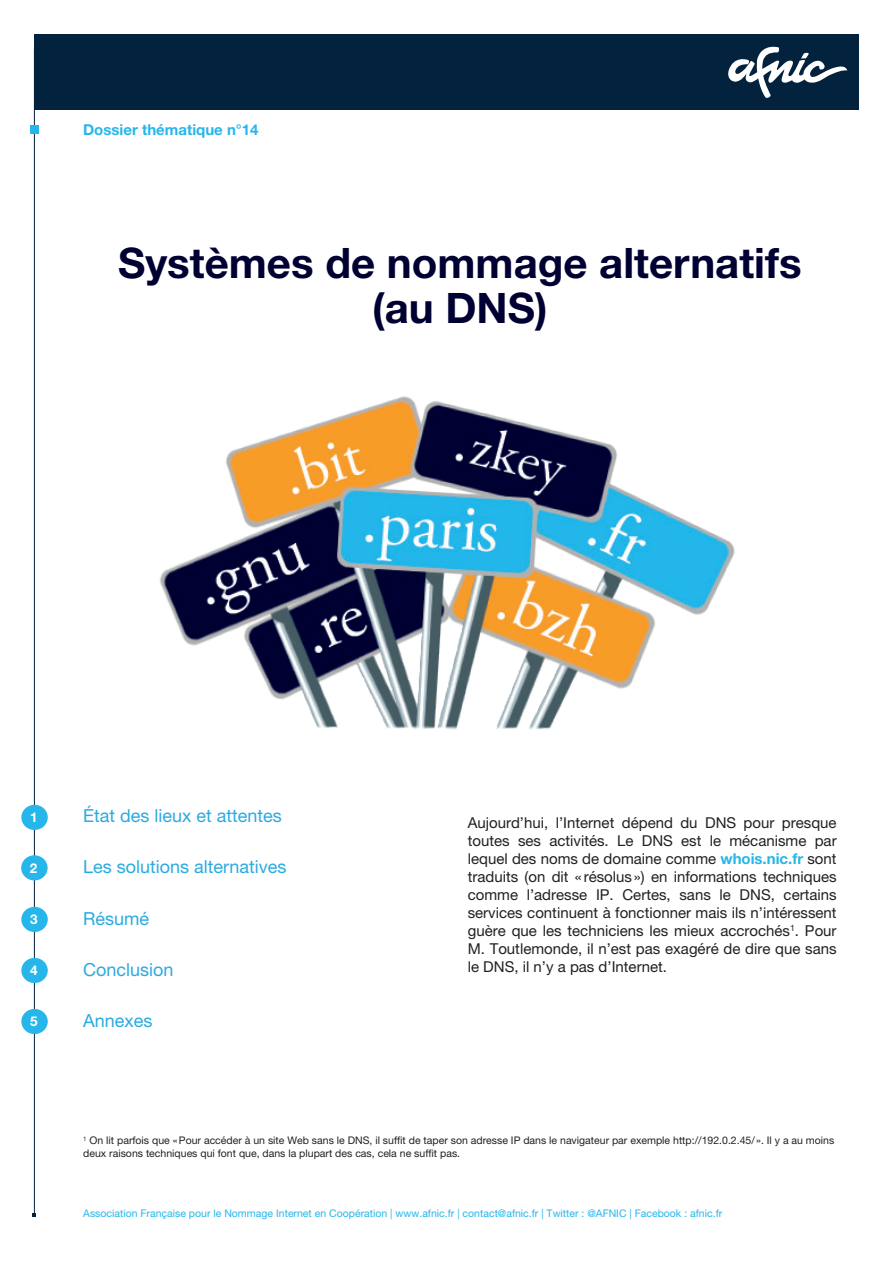
<style>
.page{position:relative;width:893px;height:1263px;background:#fff}
.page>*{position:absolute;margin:0;border:0;box-sizing:border-box;transform-origin:0 0}
.t1{font:700 42px/44.7px "Helvetica Neue LT Std";color:#000032;text-align:center}
.t2{font:18px "Helvetica Neue LT Std";color:#2baae1}
.c_corps{font:15px/18px "Helvetica Neue LT Std";color:#231f20;text-align:justify}
.t3{font:700 15px "Helvetica Neue LT Std";color:#26b6ea}
.t4{font:700 13.5px "Helvetica Neue LT Std";color:#fff}
.c_corps-2{font:10.5px/12.6px "Helvetica Neue LT Std";color:#231f20}
.c_4normal{font:10.5px "Helvetica Neue LT Std";color:#26b6ea}
.s1{font-weight:700;color:#26b6ea}
</style>
<div class="page">
<hr style="left:34px;top:49px;width:1px;height:1166px;background:#03223d">
<div style="left:34px;top:34px;width:825px;height:75px;background:#03223d"></div>
<svg style="left:728px;top:46px;width:119px;height:52px"></svg>
<div style="left:30px;top:125px;width:8px;height:8px;background:#26b6ea"></div>
<div style="left:21px;top:805px;width:27px;height:25px;background:#26b6ea;border-radius:50%"></div>
<div style="left:21px;top:855px;width:27px;height:25px;background:#26b6ea;border-radius:50%"></div>
<div style="left:21px;top:907px;width:27px;height:25px;background:#26b6ea;border-radius:50%"></div>
<div style="left:21px;top:958px;width:27px;height:25px;background:#26b6ea;border-radius:50%"></div>
<div style="left:21px;top:1009px;width:27px;height:25px;background:#26b6ea;border-radius:50%"></div>
<img style="left:160px;top:396px;width:575px;height:333px">
<p class="t3" style="left:83px;top:120px;width:177px">Dossier thématique n°14</p>
<p class="t1" style="left:118px;top:240px;width:685px">Systèmes de nommage alternatifs (au DNS)</p>
<p class="t4" style="left:30px;top:809px;width:9px">1</p>
<p class="t4" style="left:30px;top:859px;width:9px">2</p>
<p class="t4" style="left:30px;top:911px;width:9px">3</p>
<p class="t4" style="left:30px;top:962px;width:9px">4</p>
<p class="t4" style="left:30px;top:1013px;width:9px">5</p>
<p class="t2" style="left:83px;top:805px;width:200px">État des lieux et attentes</p>
<p class="t2" style="left:83px;top:856px;width:205px">Les solutions alternatives</p>
<p class="t2" style="left:83px;top:907px;width:68px">Résumé</p>
<p class="t2" style="left:83px;top:959px;width:92px">Conclusion</p>
<p class="t2" style="left:83px;top:1010px;width:71px">Annexes</p>
<p class="c_corps" style="left:468px;top:813px;width:370px">Aujourd’hui, l’Internet dépend du DNS pour presque toutes ses activités. Le DNS est le mécanisme par lequel des noms de domaine comme <span class="s1">whois.nic.fr</span> sont traduits (on dit « résolus») en informations techniques comme l’adresse IP. Certes, sans le DNS, certains services continuent à fonctionner mais ils n’intéressent guère que les techniciens les mieux accrochés<sup>1</sup>. Pour M. Toutlemonde, il n’est pas exagéré de dire que sans le DNS, il n’y a pas d’Internet.</p>
<p class="c_corps-2" style="left:83px;top:1134px;width:753px"><sup>1</sup> On lit parfois que «Pour accéder à un site Web sans le DNS, il suffit de taper son adresse IP dans le navigateur par exemple http://192.0.2.45/ ». Il y a au moins deux raisons techniques qui font que, dans la plupart des cas, cela ne suffit pas.</p>
<p class="c_4normal" style="left:83px;top:1207px;width:641px">Association Française pour le Nommage Internet en Coopération | www.afnic.fr | contact@afnic.fr | Twitter : @AFNIC | Facebook : afnic.fr</p>
</div>
